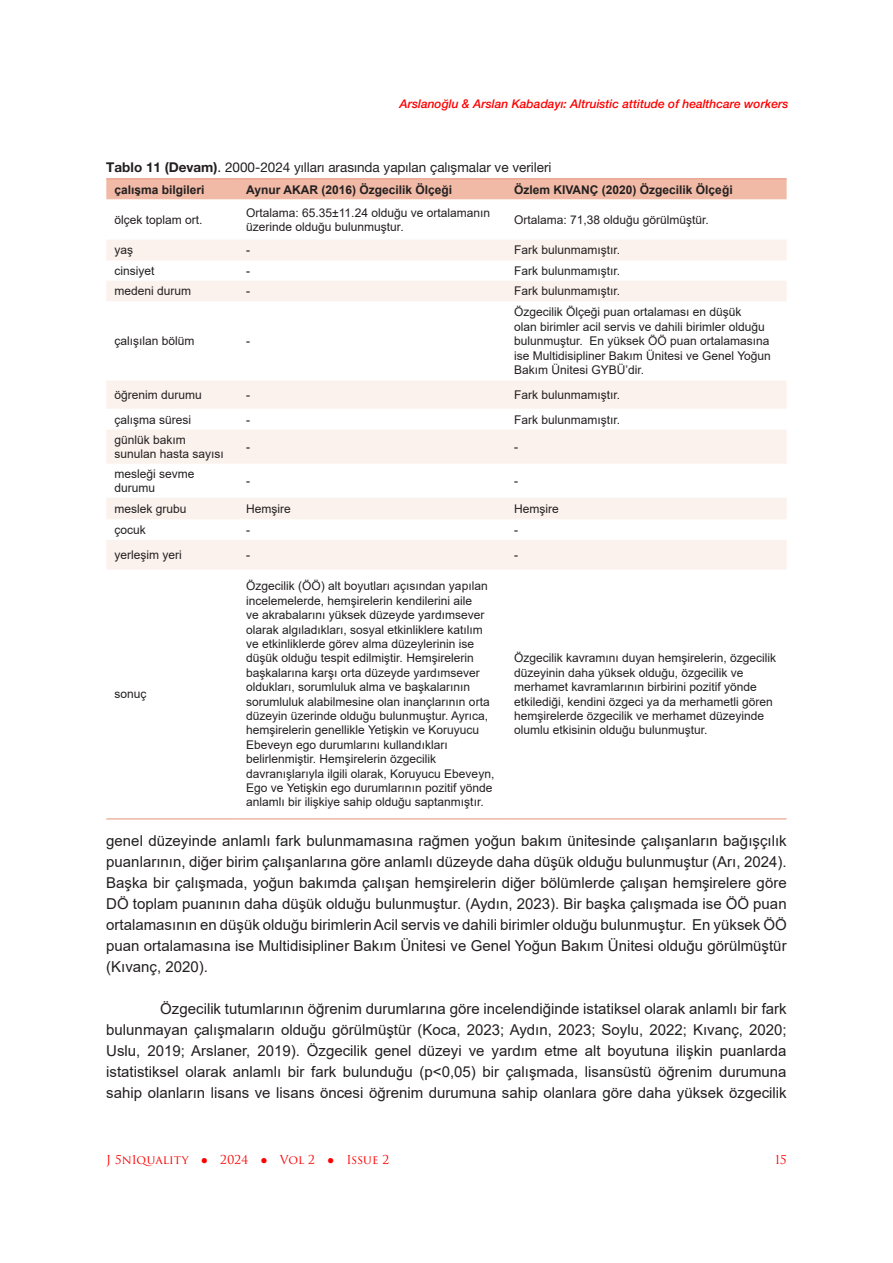
<style>
.page{position:relative;width:893px;height:1263px;background:#fff}
.page>*{position:absolute;margin:0;border:0;box-sizing:border-box;transform-origin:0 0}
.Metin{font:15px/21px "Arial";color:#231f20;text-align:justify}
.Tablo_Baş{font:13.5px "Helvetica Neue LT 55 Rm";color:#231f20}
.t1{font:12px/14.4px "Arial";color:#231f20}
.t2{font:700 12px "Arial";color:#231f20}
.t3{font:12px "Helvetica Neue LT 66 Md It";color:#fe0000}
.t4{font:12px "Trajan Pro 3";color:#fe0000}
.s1{font-family:"Helvetica Neue LT 75 Bd"}
.s2{font-family:"Sylfaen"}
</style>
<div class="page">
<div style="left:106px;top:179px;width:681px;height:20px;background:#f0baa6"></div>
<svg style="left:106px;top:240px;width:681px;height:330px"></svg>
<hr style="left:106px;top:178px;width:132px;height:1px;background:#e59279">
<hr style="left:238px;top:178px;width:268px;height:1px;background:#e59279">
<hr style="left:506px;top:178px;width:281px;height:1px;background:#e59279">
<hr style="left:106px;top:818px;width:132px;height:1px;background:#e59279">
<hr style="left:238px;top:818px;width:268px;height:1px;background:#e59279">
<hr style="left:506px;top:818px;width:281px;height:1px;background:#e59279">
<p class="t3" style="left:399px;top:97px;width:390px">Arslanoğlu &amp; Arslan Kabadayı: Altruistic attitude of healthcare workers</p>
<p class="Tablo_Baş" style="left:106px;top:159px;width:447px"><span class="s1">Tablo 11 (Devam)</span>. 2000-2024 yılları arasında yapılan çalışmalar ve verileri</p>
<p class="t2" style="left:114px;top:181px;width:92px">çalışma bilgileri</p>
<p class="t2" style="left:246px;top:181px;width:207px">Aynur AKAR (2016) Özgecilik Ölçeği</p>
<p class="t2" style="left:514px;top:181px;width:220px">Özlem KIVANÇ (2020) Özgecilik Ölçeği</p>
<p class="t1" style="left:114px;top:212px;width:90px">ölçek toplam ort.</p>
<p class="t1" style="left:246px;top:205px;width:245px">Ortalama: 65.35±11.24 olduğu ve ortalamanın üzerinde olduğu bulunmuştur.</p>
<p class="t1" style="left:514px;top:212px;width:196px">Ortalama: 71,38 olduğu görülmüştür.</p>
<p class="t1" style="left:114px;top:243px;width:20px">yaş</p>
<p class="t1" style="left:246px;top:243px;width:5px">-</p>
<p class="t1" style="left:514px;top:243px;width:108px">Fark bulunmamıştır.</p>
<p class="t1" style="left:114px;top:263px;width:42px">cinsiyet</p>
<p class="t1" style="left:246px;top:263px;width:5px">-</p>
<p class="t1" style="left:514px;top:263px;width:108px">Fark bulunmamıştır.</p>
<p class="t1" style="left:114px;top:284px;width:78px">medeni durum</p>
<p class="t1" style="left:246px;top:284px;width:5px">-</p>
<p class="t1" style="left:514px;top:284px;width:108px">Fark bulunmamıştır.</p>
<p class="t1" style="left:114px;top:334px;width:82px">çalışılan bölüm</p>
<p class="t1" style="left:246px;top:334px;width:5px">-</p>
<p class="t1" style="left:514px;top:305px;width:258px">Özgecilik Ölçeği puan ortalaması en düşük<br>olan birimler acil servis ve dahili birimler olduğu bulunmuştur. En yüksek ÖÖ puan ortalamasına ise Multidisipliner Bakım Ünitesi ve Genel Yoğun Bakım Ünitesi GYBÜ’dir.</p>
<p class="t1" style="left:114px;top:387px;width:89px">öğrenim durumu</p>
<p class="t1" style="left:246px;top:387px;width:5px">-</p>
<p class="t1" style="left:514px;top:387px;width:108px">Fark bulunmamıştır.</p>
<p class="t1" style="left:114px;top:412px;width:78px">çalışma süresi</p>
<p class="t1" style="left:246px;top:412px;width:5px">-</p>
<p class="t1" style="left:514px;top:412px;width:108px">Fark bulunmamıştır.</p>
<p class="t1" style="left:114px;top:432px;width:111px">günlük bakım sunulan hasta sayısı</p>
<p class="t1" style="left:246px;top:440px;width:5px">-</p>
<p class="t1" style="left:514px;top:440px;width:5px">-</p>
<p class="t1" style="left:114px;top:466px;width:82px">mesleği sevme durumu</p>
<p class="t1" style="left:246px;top:474px;width:5px">-</p>
<p class="t1" style="left:514px;top:474px;width:5px">-</p>
<p class="t1" style="left:114px;top:501px;width:74px">meslek grubu</p>
<p class="t1" style="left:246px;top:501px;width:46px">Hemşire</p>
<p class="t1" style="left:514px;top:501px;width:46px">Hemşire</p>
<p class="t1" style="left:114px;top:522px;width:33px">çocuk</p>
<p class="t1" style="left:246px;top:522px;width:5px">-</p>
<p class="t1" style="left:514px;top:522px;width:5px">-</p>
<p class="t1" style="left:114px;top:548px;width:69px">yerleşim yeri</p>
<p class="t1" style="left:246px;top:548px;width:5px">-</p>
<p class="t1" style="left:514px;top:548px;width:5px">-</p>
<p class="t1" style="left:114px;top:687px;width:34px">sonuç</p>
<p class="t1" style="left:246px;top:579px;width:250px">Özgecilik (ÖÖ) alt boyutları açısından yapılan incelemelerde, hemşirelerin kendilerini aile<br>ve akrabalarını yüksek düzeyde yardımsever olarak algıladıkları, sosyal etkinliklere katılım ve etkinliklerde görev alma düzeylerinin ise düşük olduğu tespit edilmiştir. Hemşirelerin başkalarına karşı orta düzeyde yardımsever oldukları, sorumluluk alma ve başkalarının sorumluluk alabilmesine olan inançlarının orta düzeyin üzerinde olduğu bulunmuştur. Ayrıca, hemşirelerin genellikle Yetişkin ve Koruyucu Ebeveyn ego durumlarını kullandıkları belirlenmiştir. Hemşirelerin özgecilik davranışlarıyla ilgili olarak, Koruyucu Ebeveyn, Ego ve Yetişkin ego durumlarının pozitif yönde anlamlı bir ilişkiye sahip olduğu saptanmıştır.</p>
<p class="t1" style="left:514px;top:651px;width:264px">Özgecilik kavramını duyan hemşirelerin, özgecilik düzeyinin daha yüksek olduğu, özgecilik ve merhamet kavramlarının birbirini pozitif yönde etkilediği, kendini özgeci ya da merhametli gören hemşirelerde özgecilik ve merhamet düzeyinde olumlu etkisinin olduğu bulunmuştur.</p>
<p class="Metin" style="left:106px;top:830px;width:682px">genel düzeyinde anlamlı fark bulunmamasına rağmen yoğun bakım ünitesinde çalışanların bağışçılık puanlarının, diğer birim çalışanlarına göre anlamlı düzeyde daha düşük olduğu bulunmuştur (Arı, 2024).<br>Başka bir çalışmada, yoğun bakımda çalışan hemşirelerin diğer bölümlerde çalışan hemşirelere göre DÖ toplam puanının daha düşük olduğu bulunmuştur. (Aydın, 2023). Bir başka çalışmada ise ÖÖ puan ortalamasının en düşük olduğu birimlerin Acil servis ve dahili birimler olduğu bulunmuştur. En yüksek ÖÖ puan ortalamasına ise Multidisipliner Bakım Ünitesi ve Genel Yoğun Bakım Ünitesi olduğu görülmüştür (Kıvanç, 2020).</p>
<p class="Metin" style="left:106px;top:998px;width:682px;text-indent:54px">Özgecilik tutumlarının öğrenim durumlarına göre incelendiğinde istatiksel olarak anlamlı bir fark bulunmayan çalışmaların olduğu görülmüştür (Koca, 2023; Aydın, 2023; Soylu, 2022; Kıvanç, 2020; Uslu, 2019; Arslaner, 2019). Özgecilik genel düzeyi ve yardım etme alt boyutuna ilişkin puanlarda istatistiksel olarak anlamlı bir fark bulunduğu (p&lt;0,05) bir çalışmada, lisansüstü öğrenim durumuna sahip olanların lisans ve lisans öncesi öğrenim durumuna sahip olanlara göre daha yüksek özgecilik</p>
<p class="t4" style="left:106px;top:1152px;width:284px">J 5n1quality <span class="s2">●</span> 2024 <span class="s2">●</span> Vol 2 <span class="s2">●</span> Issue 2</p>
<p class="t4" style="left:775px;top:1152px;width:13px">15</p>
</div>
